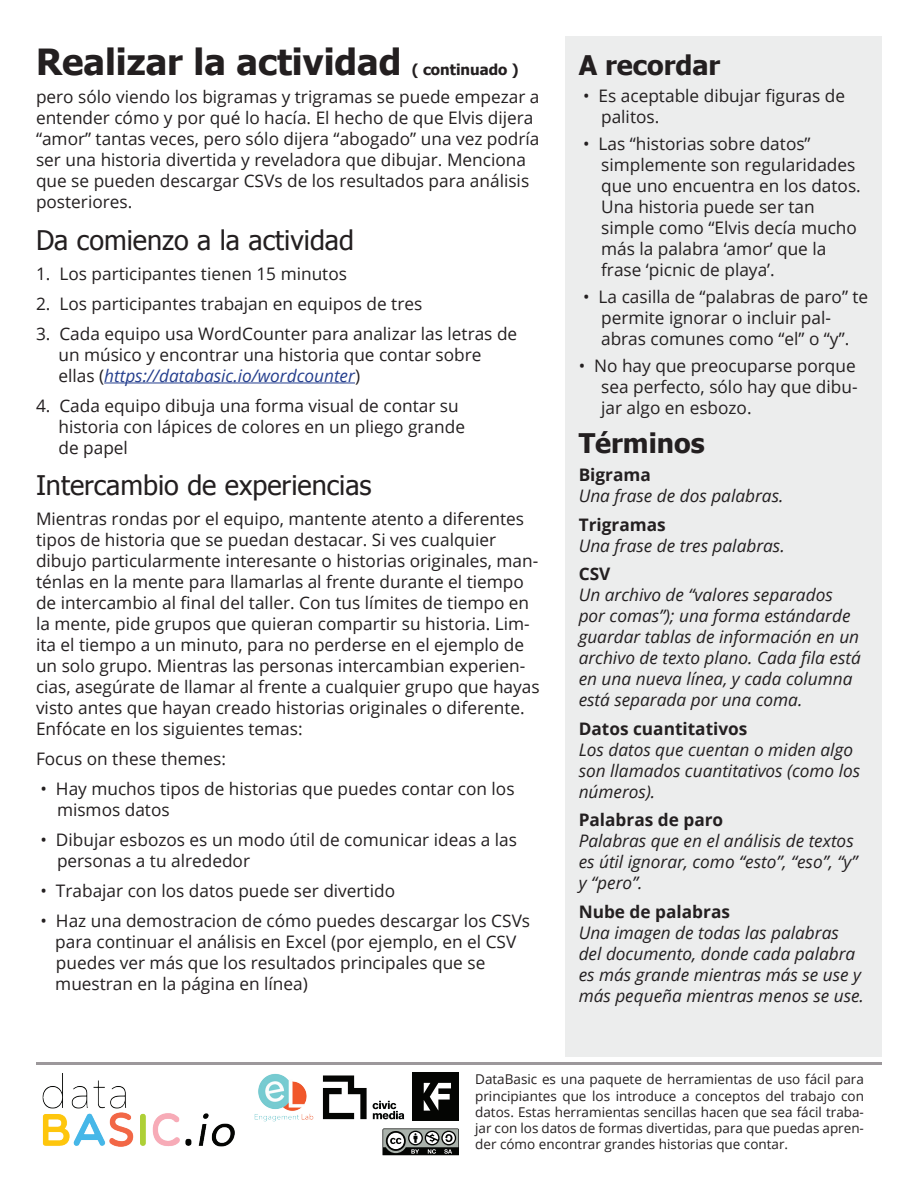
<style>
.page{position:relative;width:918px;height:1188px;background:#fff}
.page>*{position:absolute;margin:0;border:0;box-sizing:border-box;transform-origin:0 0}
.t1{font:700 36px "Tahoma";color:#231f20}
.t2{font:27px "Tahoma";color:#231f20}
.t3{font:700 27px "Tahoma";color:#231f20}
.t4{font:17.25px/21px "Open Sans";color:#231f20}
.t5{font:italic 17.25px/21px "Open Sans";color:#231f20}
.t6{font:700 17.25px "Open Sans";color:#231f20}
.t7{font:700 15px "Tahoma";color:#231f20}
.t8{font:13.5px/16.2px "Open Sans";color:#231f20;text-align:justify}
.s1{font-style:italic;color:#253f8e}
</style>
<div class="page">
<hr style="left:36px;top:1062px;width:846px;height:3px;background:#9c989b">
<div style="left:412px;top:1072px;width:47px;height:49px;background:#040503"></div>
<svg style="left:424px;top:1083px;width:27px;height:28px"></svg>
<svg style="left:323px;top:1075px;width:81px;height:44px"></svg>
<img style="left:43px;top:1074px;width:191px;height:73px">
<img style="left:254px;top:1074px;width:60px;height:47px">
<svg style="left:383px;top:1128px;width:76px;height:27px;background:#757774"></svg>
<hr style="left:104px;top:383px;width:251px;height:1px;background:#253f8e">
<div style="left:565px;top:36px;width:317px;height:1021px;background:#eceded"></div>
<h1 class="t1" style="left:36px;top:39px;width:367px">Realizar la actividad</h1>
<p class="t7" style="left:412px;top:60px;width:108px">( continuado )</p>
<p class="t4" style="left:36px;top:86px;width:505px">pero sólo viendo los bigramas y trigramas se puede empezar a entender cómo y por qué lo hacía. El hecho de que Elvis dijera “amor” tantas veces, pero sólo dijera “abogado” una vez podría ser una historia divertida y reveladora que dibujar. Menciona que se pueden descargar CSVs de los resultados para análisis posteriores.</p>
<h2 class="t2" style="left:36px;top:223px;width:320px">Da comienzo a la actividad</h2>
<p class="t4" style="left:36px;top:262px;width:313px">1. Los participantes tienen 15 minutos</p>
<p class="t4" style="left:36px;top:292px;width:388px">2. Los participantes trabajan en equipos de tres</p>
<p class="t4" style="left:58px;top:322px;width:460px;text-indent:-22px">3. Cada equipo usa WordCounter para analizar las letras de un músico y encontrar una historia que contar sobre ellas (<span class="s1">https://databasic.io/wordcounter</span>)</p>
<p class="t4" style="left:58px;top:394px;width:408px;text-indent:-22px">4. Cada equipo dibuja una forma visual de contar su historia con lápices de colores en un pliego grande de papel</p>
<h2 class="t2" style="left:36px;top:468px;width:337px">Intercambio de experiencias</h2>
<p class="t4" style="left:36px;top:508px;width:505px">Mientras rondas por el equipo, mantente atento a diferentes tipos de historia que se puedan destacar. Si ves cualquier dibujo particularmente interesante o historias originales, man&shy;ténlas en la mente para llamarlas al frente durante el tiempo de intercambio al final del taller. Con tus límites de tiempo en la mente, pide grupos que quieran compartir su historia. Lim&shy;ita el tiempo a un minuto, para no perderse en el ejemplo de un solo grupo. Mientras las personas intercambian experien&shy;cias, asegúrate de llamar al frente a cualquier grupo que hayas visto antes que hayan creado historias originales o diferente.<br>Enfócate en los siguientes temas:</p>
<p class="t4" style="left:36px;top:748px;width:191px">Focus on these themes:</p>
<p class="t4" style="left:57px;top:778px;width:459px;text-indent:-17px">• Hay muchos tipos de historias que puedes contar con los mismos datos</p>
<p class="t4" style="left:57px;top:829px;width:461px;text-indent:-17px">• Dibujar esbozos es un modo útil de comunicar ideas a las personas a tu alrededor</p>
<p class="t4" style="left:40px;top:880px;width:356px">• Trabajar con los datos puede ser divertido</p>
<p class="t4" style="left:55px;top:910px;width:476px;text-indent:-15px">• Haz una demostracion de cómo puedes descargar los CSVs para continuar el análisis en Excel (por ejemplo, en el CSV puedes ver más que los resultados principales que se muestran en la página en línea)</p>
<h2 class="t3" style="left:579px;top:48px;width:143px">A recordar</h2>
<p class="t4" style="left:601px;top:85px;width:246px;text-indent:-18px">• Es aceptable dibujar figuras de palitos.</p>
<p class="t4" style="left:601px;top:133px;width:261px;text-indent:-18px">• Las “historias sobre datos” simplemente son regularidades que uno encuentra en los datos.<br>Una historia puede ser tan simple como “Elvis decía mucho más la palabra ‘amor’ que la frase ‘picnic de playa’.</p>
<p class="t4" style="left:601px;top:286px;width:269px;text-indent:-18px">• La casilla de “palabras de paro” te permite ignorar o incluir pal&shy;abras comunes como “el” o “y”.</p>
<p class="t4" style="left:601px;top:355px;width:258px;text-align:justify;text-indent:-22px">• No hay que preocuparse porque sea perfecto, sólo hay que dibu&shy;jar algo en esbozo.</p>
<h2 class="t3" style="left:579px;top:426px;width:128px">Términos</h2>
<p class="t6" style="left:579px;top:463px;width:74px">Bigrama</p>
<p class="t5" style="left:579px;top:485px;width:206px">Una frase de dos palabras.</p>
<p class="t6" style="left:579px;top:512px;width:89px">Trigramas</p>
<p class="t5" style="left:579px;top:534px;width:208px">Una frase de tres palabras.</p>
<p class="t6" style="left:579px;top:562px;width:33px">CSV</p>
<p class="t5" style="left:579px;top:584px;width:284px">Un archivo de “valores separados por comas”); una forma estándarde guardar tablas de información en un archivo de texto plano. Cada fila está en una nueva línea, y cada columna está separada por una coma.</p>
<p class="t6" style="left:579px;top:716px;width:170px">Datos cuantitativos</p>
<p class="t5" style="left:579px;top:738px;width:283px">Los datos que cuentan o miden algo son llamados cuantitativos (como los números).</p>
<p class="t6" style="left:579px;top:808px;width:146px">Palabras de paro</p>
<p class="t5" style="left:579px;top:830px;width:280px">Palabras que en el análisis de textos es útil ignorar, como “esto”, “eso”, “y” y “pero”.</p>
<p class="t6" style="left:579px;top:899px;width:153px">Nube de palabras</p>
<p class="t5" style="left:579px;top:921px;width:287px">Una imagen de todas las palabras del documento, donde cada palabra es más grande mientras más se use y más pequeña mientras menos se use.</p>
<p class="t8" style="left:475px;top:1071px;width:390px">DataBasic es una paquete de herramientas de uso fácil para principiantes que los introduce a conceptos del trabajo con datos. Estas herramientas sencillas hacen que sea fácil traba&shy;jar con los datos de formas divertidas, para que puedas apren&shy;der cómo encontrar grandes historias que contar.</p>
</div>
